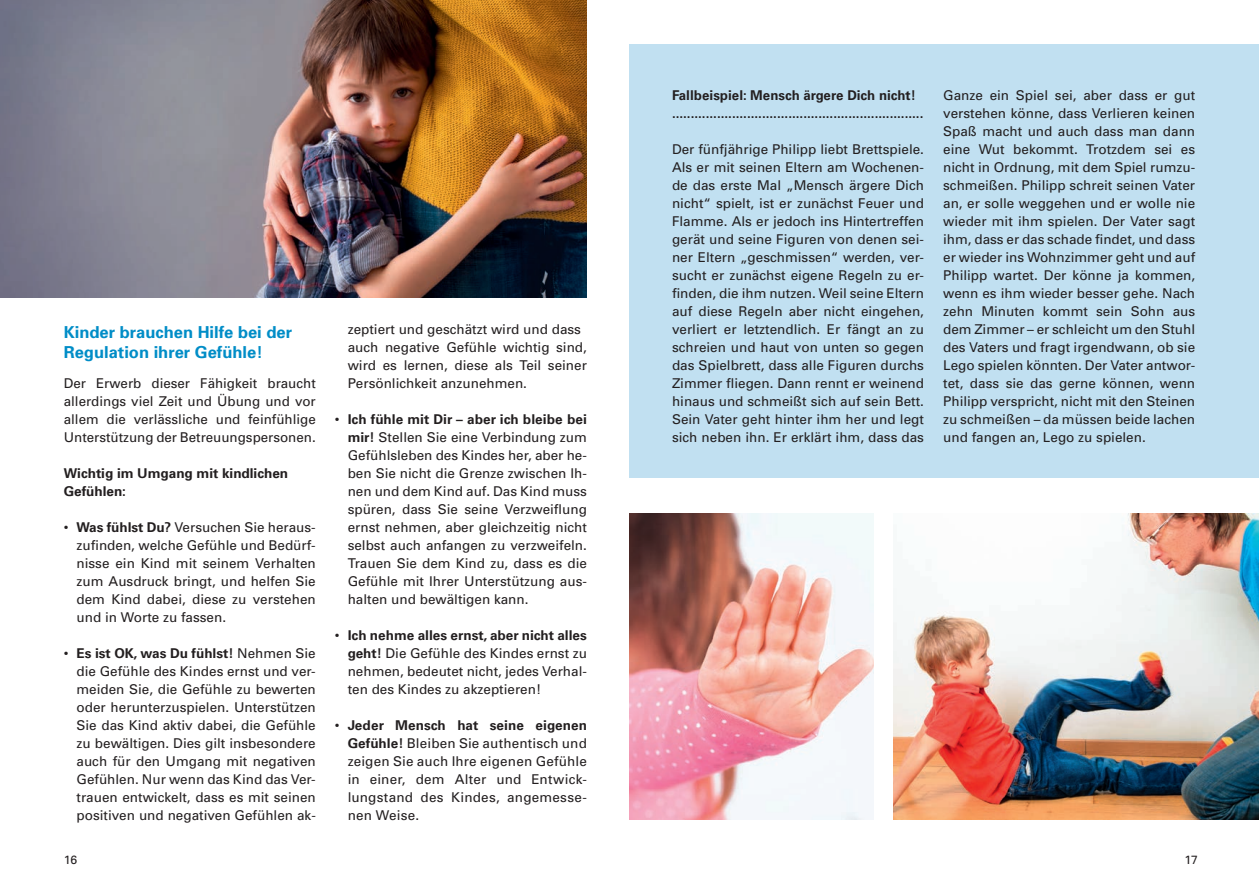
<style>
.page{position:relative;width:1259px;height:893px;background:#fff}
.page>*{position:absolute;margin:0;border:0;box-sizing:border-box;transform-origin:0 0}
.t1{font:700 16.5px/19.5px "Univers";color:#008dc7}
.t2{font:13.5px/18px "Univers";color:#231f20;text-align:justify}
.t3{font:700 13.5px/18px "Univers S";color:#231f20}
.t4{font:700 13.5px/18px "Univers";color:#231f20}
.t5{font:12px "Univers";color:#231f20}
.s1{font-family:"Univers S";font-weight:700}
.s2{font-family:"Univers";font-weight:400}
</style>
<div class="page">
<img style="left:0;top:0;width:587px;height:298px">
<div style="left:629px;top:45px;width:630px;height:433px;background:#c1e0f1"></div>
<img style="left:893px;top:514px;width:366px;height:305px">
<img style="left:629px;top:514px;width:244px;height:305px">
<p class="t1" style="left:64px;top:323px;width:230px">Kinder brauchen Hilfe bei der<br>Regulation ihrer Gefühle!</p>
<p class="t2" style="left:64px;top:374px;width:253px">Der Erwerb dieser Fähigkeit braucht allerdings viel Zeit und Übung und vor allem die verlässliche und feinfühlige Unterstützung der Betreuungspersonen.</p>
<p class="t4" style="left:64px;top:464px;width:226px">Wichtig im Umgang mit kindlichen<br>Gefühlen:</p>
<p class="t2" style="left:77px;top:518px;width:241px;text-indent:-13px">• <span class="s1">Was fühlst Du?</span> Versuchen Sie heraus&shy;zufinden, welche Gefühle und Bedürf&shy;nisse ein Kind mit seinem Verhalten zum Ausdruck bringt, und helfen Sie dem Kind dabei, diese zu verstehen und in Worte zu fassen.</p>
<p class="t3" style="left:64px;top:644px;width:253px"><span class="s2">•</span> Es ist OK, was Du fühlst! <span class="s2">Nehmen Sie</span></p>
<p class="t2" style="left:77px;top:662px;width:241px">die Gefühle des Kindes ernst und ver&shy;meiden Sie, die Gefühle zu bewerten oder herunterzuspielen. Unterstützen Sie das Kind aktiv dabei, die Gefühle zu bewältigen. Dies gilt insbesondere auch für den Umgang mit negativen Gefühlen. Nur wenn das Kind das Ver&shy;trauen entwickelt, dass es mit seinen positiven und negativen Gefühlen ak-</p>
<p class="t2" style="left:348px;top:320px;width:241px;text-align:left">zeptiert und geschätzt wird und dass auch negative Gefühle wichtig sind, wird es lernen, diese als Teil seiner Persönlichkeit anzunehmen.</p>
<p class="t3" style="left:335px;top:410px;width:253px"><span class="s2">•</span> Ich fühle mit Dir – aber ich bleibe bei</p>
<p class="t2" style="left:348px;top:428px;width:241px"><span class="s1">mir!</span> Stellen Sie eine Verbindung zum Gefühlsleben des Kindes her, aber he&shy;ben Sie nicht die Grenze zwischen Ih&shy;nen und dem Kind auf. Das Kind muss spüren, dass Sie seine Verzweiflung ernst nehmen, aber gleichzeitig nicht selbst auch anfangen zu verzweifeln.<br>Trauen Sie dem Kind zu, dass es die Gefühle mit Ihrer Unterstützung aus&shy;halten und bewältigen kann.</p>
<p class="t3" style="left:335px;top:626px;width:253px"><span class="s2">•</span> Ich nehme alles ernst, aber nicht alles</p>
<p class="t2" style="left:348px;top:644px;width:241px"><span class="s1">geht!</span> Die Gefühle des Kindes ernst zu nehmen, bedeutet nicht, jedes Verhal&shy;ten des Kindes zu akzeptieren!</p>
<p class="t3" style="left:335px;top:716px;width:253px"><span class="s2">•</span> Jeder Mensch hat seine eigenen</p>
<p class="t2" style="left:348px;top:734px;width:241px"><span class="s1">Gefühle!</span> Bleiben Sie authentisch und zeigen Sie auch Ihre eigenen Gefühle in einer, dem Alter und Entwick&shy;lungstand des Kindes, angemesse&shy;nen Weise.</p>
<p class="t3" style="left:672px;top:86px;width:253px">Fallbeispiel: Mensch ärgere Dich nicht! ...................................................................</p>
<p class="t2" style="left:672px;top:140px;width:253px">Der fünfjährige Philipp liebt Brettspiele.<br>Als er mit seinen Eltern am Wochenen&shy;de das erste Mal „Mensch ärgere Dich nicht“ spielt, ist er zunächst Feuer und Flamme. Als er jedoch ins Hintertreffen gerät und seine Figuren von denen sei&shy;ner Eltern „geschmissen“ werden, ver&shy;sucht er zunächst eigene Regeln zu er&shy;finden, die ihm nutzen. Weil seine Eltern auf diese Regeln aber nicht eingehen, verliert er letztendlich. Er fängt an zu schreien und haut von unten so gegen das Spielbrett, dass alle Figuren durchs Zimmer fliegen. Dann rennt er weinend hinaus und schmeißt sich auf sein Bett.<br>Sein Vater geht hinter ihm her und legt sich neben ihn. Er erklärt ihm, dass das</p>
<p class="t2" style="left:943px;top:86px;width:253px">Ganze ein Spiel sei, aber dass er gut verstehen könne, dass Verlieren keinen Spaß macht und auch dass man dann eine Wut bekommt. Trotzdem sei es nicht in Ordnung, mit dem Spiel rumzu&shy;schmeißen. Philipp schreit seinen Vater an, er solle weggehen und er wolle nie wieder mit ihm spielen. Der Vater sagt ihm, dass er das schade findet, und dass er wieder ins Wohnzimmer geht und auf Philipp wartet. Der könne ja kommen, wenn es ihm wieder besser gehe. Nach zehn Minuten kommt sein Sohn aus dem Zimmer – er schleicht um den Stuhl des Vaters und fragt irgendwann, ob sie Lego spielen könnten. Der Vater antwor&shy;tet, dass sie das gerne können, wenn Philipp verspricht, nicht mit den Steinen zu schmeißen – da müssen beide lachen und fangen an, Lego zu spielen.</p>
<p class="t5" style="left:64px;top:853px;width:15px">16</p>
<p class="t5" style="left:1184px;top:853px;width:15px">17</p>
</div>
